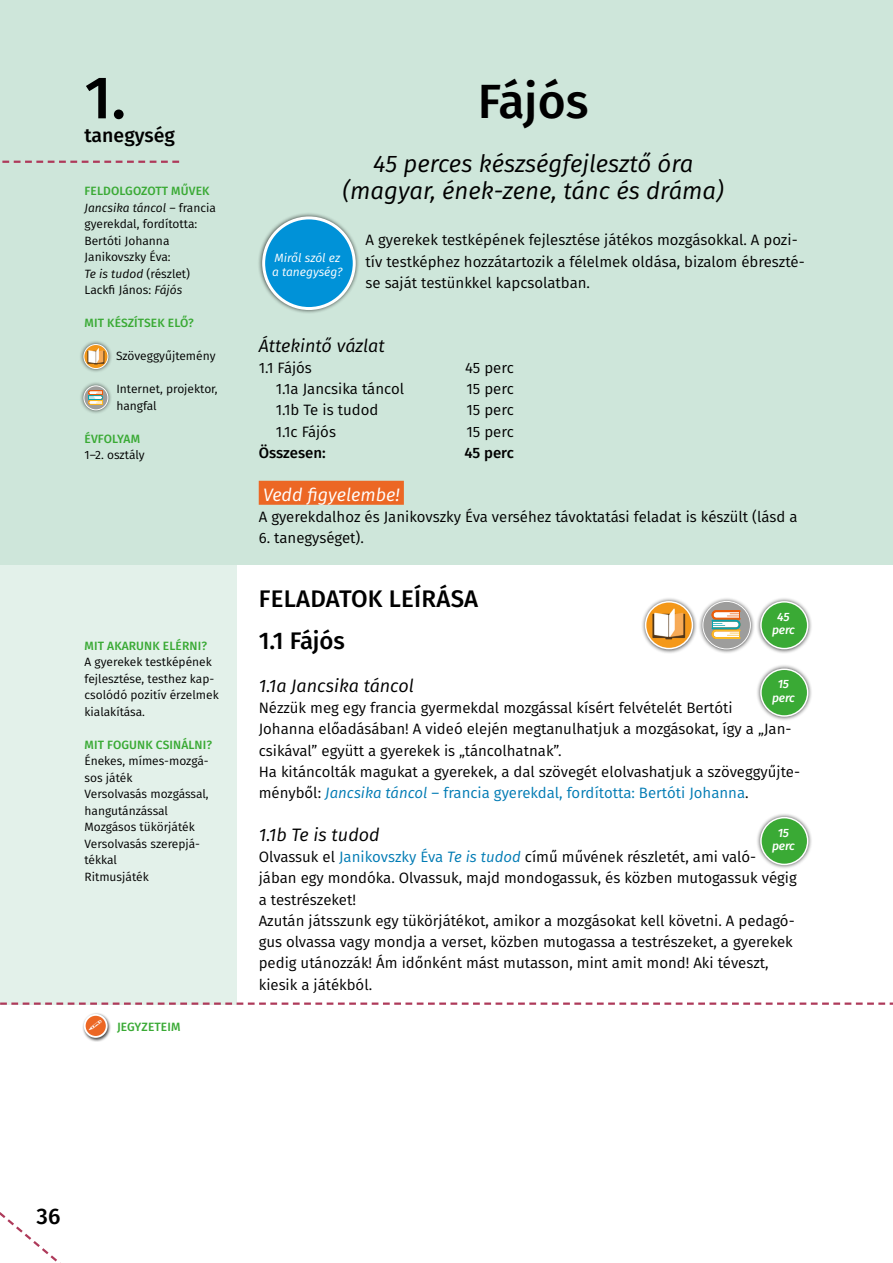
<style>
.page{position:relative;width:893px;height:1263px;background:#fff}
.page>*{position:absolute;margin:0;border:0;box-sizing:border-box;transform-origin:0 0}
.t1{font:500 60px "Fira Sans";color:#000}
.t2{font:500 48px "Fira Sans";letter-spacing:-.005em;color:#000}
.t3{font:italic 24px/27px "Fira Sans";color:#000;text-align:center}
.t4{font:500 24px/42.6px "Fira Sans";letter-spacing:.01em;color:#000}
.t5{font:500 22.5px "Fira Sans";color:#000}
.t6{font:500 19.5px "Fira Sans";color:#000}
.t7{font:italic 18px "Fira Sans";color:#000}
.t8{font:italic 18px "Fira Sans";color:#fff}
.t9{font:15px/21.3px "Fira Sans";color:#000}
.t10{font:500 15px "Fira Sans";color:#000}
.t11{font:12px/16.5px "Fira Sans";color:#000}
.t12{font:500 12px "Fira Sans";letter-spacing:.01em;color:#3aaa35}
.t13{font:italic 12px/14.4px "Fira Sans";color:#fff}
.t14{font:italic 500 12px/13.5px "Fira Sans";letter-spacing:-.01em;color:#fff;text-align:center}
.s1{font-weight:500;color:#3aaa35}
.s2{font-style:italic}
.s3{font-style:italic;color:#007bb4}
.s4{color:#007bb4}
</style>
<div class="page">
<div style="left:0;top:0;width:237px;height:1005px;background:#e3f1ea"></div>
<div style="left:0;top:0;width:893px;height:564px;background:#cee6da"></div>
<div style="left:82px;top:1012px;width:30px;height:30px;background:#000;opacity:.75"></div>
<svg style="left:85px;top:1015px;width:22px;height:22px"></svg>
<div style="left:84px;top:1014px;width:24px;height:24px;border:2px solid #fff;border-radius:50%"></div>
<div style="left:259px;top:481px;width:145px;height:24px;background:#ec6724"></div>
<svg style="left:2px;top:161px;width:177px;height:2px"></svg>
<svg style="left:0;top:1212px;width:61px;height:51px"></svg>
<svg style="left:0;top:1002px;width:893px;height:3px"></svg>
<div style="left:258px;top:212px;width:102px;height:103px;background:#000;opacity:.75"></div>
<div style="left:264px;top:218px;width:90px;height:90px;background:#0092d8;border-radius:50%"></div>
<div style="left:262px;top:216px;width:94px;height:94px;border:3px solid #fff;border-radius:50%"></div>
<div style="left:79px;top:381px;width:34px;height:34px;background:#000;opacity:.75"></div>
<svg style="left:84px;top:385px;width:24px;height:25px"></svg>
<svg style="left:88px;top:390px;width:15px;height:15px"></svg>
<div style="left:79px;top:340px;width:34px;height:33px;background:#000;opacity:.75"></div>
<img style="left:84px;top:344px;width:24px;height:24px;border-radius:12px">
<div style="left:84px;top:344px;width:24px;height:25px;border:1px solid #fff;border-radius:50%"></div>
<div style="left:756px;top:812px;width:57px;height:58px;background:#000;opacity:.75"></div>
<div style="left:761px;top:818px;width:47px;height:46px;background:#3aaa35;border-radius:50%"></div>
<div style="left:760px;top:817px;width:48px;height:48px;border:2px solid #fff;border-radius:50%"></div>
<div style="left:756px;top:664px;width:57px;height:57px;background:#000;opacity:.75"></div>
<div style="left:761px;top:669px;width:47px;height:47px;background:#3aaa35;border-radius:50%"></div>
<div style="left:760px;top:668px;width:48px;height:49px;border:2px solid #fff;border-radius:50%"></div>
<div style="left:641px;top:596px;width:57px;height:58px;background:#000;opacity:.75"></div>
<img style="left:646px;top:602px;width:46px;height:47px;border-radius:23px">
<div style="left:645px;top:601px;width:48px;height:48px;border:2px solid #fff;border-radius:50%"></div>
<div style="left:756px;top:596px;width:57px;height:58px;background:#000;opacity:.75"></div>
<div style="left:761px;top:602px;width:47px;height:47px;background:#3aaa35;border-radius:50%"></div>
<div style="left:760px;top:601px;width:48px;height:48px;border:2px solid #fff;border-radius:50%"></div>
<div style="left:698px;top:597px;width:57px;height:57px;background:#000;opacity:.75"></div>
<div style="left:702px;top:601px;width:49px;height:48px;background:#9d9d9c;border:1px solid #fff;border-radius:50%"></div>
<svg style="left:712px;top:610px;width:29px;height:29px"></svg>
<svg style="left:89px;top:1020px;width:13px;height:10px"></svg>
<h1 class="t1" style="left:85px;top:49px;width:43px">1.</h1>
<h3 class="t6" style="left:85px;top:119px;width:92px">tanegység</h3>
<p class="t11" style="left:85px;top:183px;width:133px"><span class="s1">FELDOLGOZOTT MŰVEK<br></span><span class="s2">Jancsika táncol –</span> francia gyerekdal, fordította:<br>Bertóti Johanna<br>Janikovszky Éva:<br><span class="s2">Te is tudod</span> (részlet)<br>Lackfi János: <span class="s2">Fájós</span></p>
<p class="t12" style="left:85px;top:314px;width:111px">MIT KÉSZÍTSEK ELŐ?</p>
<p class="t11" style="left:116px;top:348px;width:101px">Szöveggyűjtemény</p>
<p class="t11" style="left:116px;top:381px;width:103px">Internet, projektor, hangfal</p>
<p class="t12" style="left:85px;top:429px;width:57px">ÉVFOLYAM</p>
<p class="t11" style="left:85px;top:447px;width:62px">1–2. osztály</p>
<p class="t12" style="left:85px;top:636px;width:124px">MIT AKARUNK ELÉRNI?</p>
<p class="t11" style="left:85px;top:654px;width:136px">A gyerekek testképének fejlesztése, testhez kap&shy;csolódó pozitív érzelmek kialakítása.</p>
<p class="t12" style="left:85px;top:735px;width:129px">MIT FOGUNK CSINÁLNI?</p>
<p class="t11" style="left:85px;top:753px;width:126px">Énekes, mímes-mozgá&shy;sos játék<br>Versolvasás mozgással, hangutánzással<br>Mozgásos tükörjáték<br>Versolvasás szerepjá&shy;tékkal<br>Ritmusjáték</p>
<p class="t12" style="left:117px;top:1017px;width:65px">JEGYZETEIM</p>
<h2 class="t2" style="left:478px;top:62px;width:112px">Fájós</h2>
<h3 class="t3" style="left:343px;top:149px;width:383px">45 perces készségfejlesztő óra (magyar, ének-zene, tánc és dráma)</h3>
<p class="t9" style="left:366px;top:229px;width:441px">A gyerekek testképének fejlesztése játékos mozgásokkal. A pozi&shy;tív testképhez hozzátartozik a félelmek oldása, bizalom ébreszté&shy;se saját testünkkel kapcsolatban.</p>
<p class="t13" style="left:272px;top:250px;width:72px">Miről szól ez a tanegység?</p>
<p class="t7" style="left:259px;top:332px;width:128px">Áttekintő vázlat</p>
<p class="t9" style="left:259px;top:357px;width:55px">1.1 Fájós</p>
<p class="t9" style="left:465px;top:357px;width:50px">45 perc</p>
<p class="t9" style="left:276px;top:378px;width:130px">1.1a Jancsika táncol</p>
<p class="t9" style="left:466px;top:378px;width:49px">15 perc</p>
<p class="t9" style="left:276px;top:399px;width:104px">1.1b Te is tudod</p>
<p class="t9" style="left:466px;top:399px;width:49px">15 perc</p>
<p class="t9" style="left:276px;top:420px;width:62px">1.1c Fájós</p>
<p class="t9" style="left:466px;top:420px;width:49px">15 perc</p>
<p class="t10" style="left:259px;top:441px;width:69px">Összesen:</p>
<p class="t10" style="left:464px;top:441px;width:51px">45 perc</p>
<p class="t8" style="left:263px;top:481px;width:138px">Vedd figyelembe!</p>
<p class="t9" style="left:259px;top:505px;width:540px">A gyerekdalhoz és Janikovszky Éva verséhez távoktatási feladat is készült (lásd a</p>
<p class="t9" style="left:259px;top:527px;width:107px">6. tanegységet).</p>
<h3 class="t4" style="left:259px;top:576px;width:221px">FELADATOK LEÍRÁSA<br>1.1 Fájós</h3>
<p class="t7" style="left:259px;top:672px;width:157px">1.1a Jancsika táncol</p>
<p class="t9" style="left:259px;top:697px;width:543px">Nézzük meg egy francia gyermekdal mozgással kísért felvételét Bertóti<br>Johanna előadásában! A videó elején megtanulhatjuk a mozgásokat, így a „Jan&shy;csikával” együtt a gyerekek is „táncolhatnak”.<br>Ha kitáncolták magukat a gyerekek, a dal szövegét elolvashatjuk a szöveggyűjte&shy;ményből: <span class="s3">Jancsika táncol</span> <span class="s4">– francia gyerekdal, fordította: Bertóti Johanna</span>.</p>
<p class="t7" style="left:259px;top:821px;width:123px">1.1b Te is tudod</p>
<p class="t9" style="left:259px;top:846px;width:540px">Olvassuk el <span class="s4">Janikovszky Éva</span> <span class="s3">Te is tudod</span> című művének részletét, ami való&shy;jában egy mondóka. Olvassuk, majd mondogassuk, és közben mutogassuk végig a testrészeket!<br>Azután játsszunk egy tükörjátékot, amikor a mozgásokat kell követni. A pedagó&shy;gus olvassa vagy mondja a verset, közben mutogassa a testrészeket, a gyerekek pedig utánozzák! Ám időnként mást mutasson, mint amit mond! Aki téveszt, kiesik a játékból.</p>
<p class="t14" style="left:772px;top:609px;width:24px">45 perc</p>
<p class="t14" style="left:772px;top:677px;width:24px">15 perc</p>
<p class="t14" style="left:772px;top:825px;width:24px">15 perc</p>
<h3 class="t5" style="left:37px;top:1198px;width:25px">36</h3>
</div>
